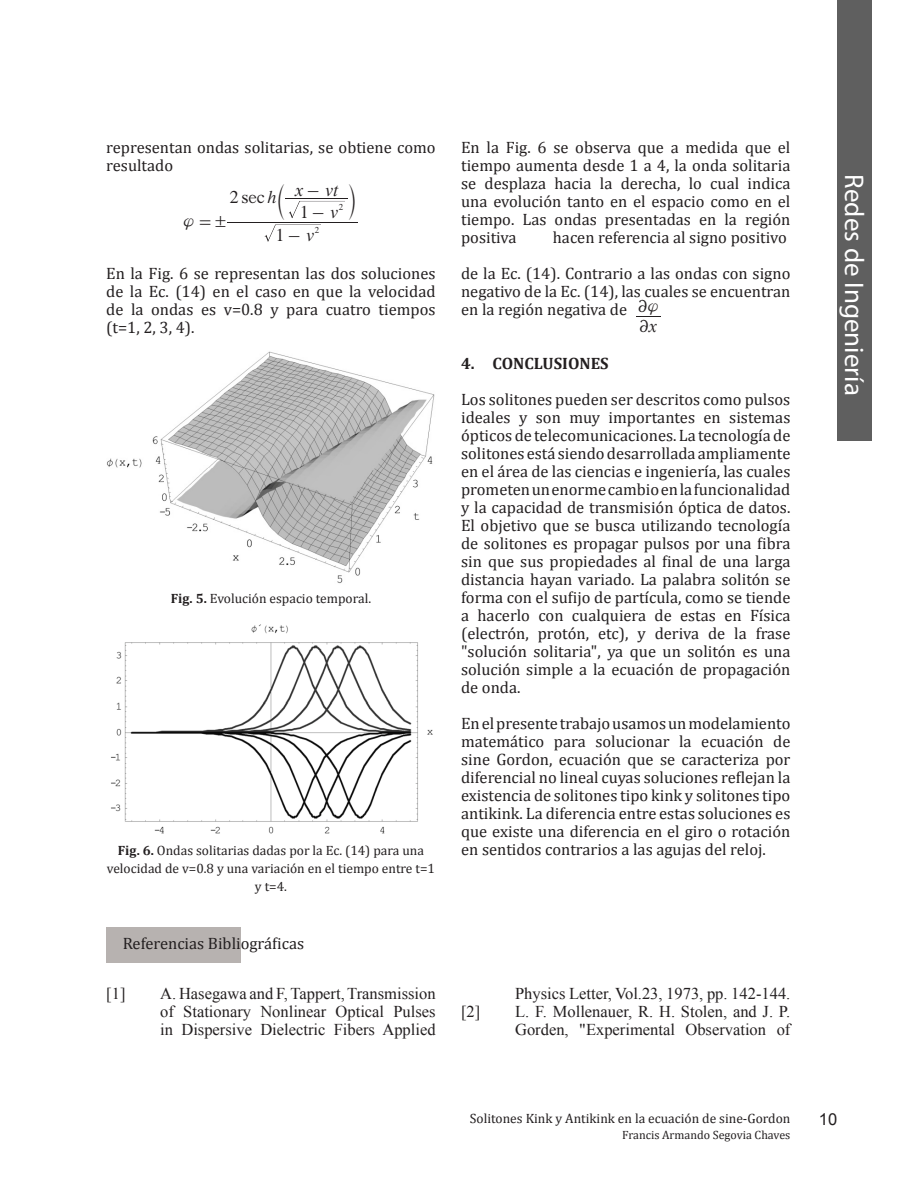
<style>
.page{position:relative;width:918px;height:1188px;background:#fff}
.page>*{position:absolute;margin:0;border:0;box-sizing:border-box;transform-origin:0 0}
.t1{font:27px "Myriad Pro";color:#fff}
.t2{font:18px/38.2px "MM Times Roman";color:#231f20}
.t3{font:18px "MM Etc";color:#231f20}
.t4{font:italic 18px "MM Times";color:#231f20}
.t5{font:italic 18px "M Ma Greek";color:#231f20}
.t6{font:17.55px "MM Variable A";color:#231f20}
.R_Ingeniería_Artícul{font:16.5px/18px "Cambria";color:#231f20;text-align:justify}
.R_Ingeniería__1__Num{font:16.5px/18px "Times New Roman";color:#231f20;text-align:justify}
.Sin_alineación{font:16.5px "Cambria";color:#231f20}
.R_Ingeniería_1__Nume{font:700 16.5px "Cambria";color:#231f20}
.t7{font:16.5px "Arial";color:#231f20}
.R_Ingeniería_Nombre{font:13.5px/18px "Cambria";color:#231f20;text-align:center}
.Sin_alineación-2{font:13.5px "Cambria";color:#231f20}
.Sin_alineación-3{font:12px "Cambria";color:#231f20}
.t8{font:9px "MM Times Roman";color:#231f20}
.s1{font-family:"MM Times";font-style:italic}
.s2{font-family:"MM Times Roman";font-style:normal}
.s3{font-family:"MM Binary";font-style:normal}
.s4{font-weight:700}
.s5{font-family:"M Ma Greek";font-style:italic}
</style>
<div class="page">
<svg style="left:264px;top:224px;width:57px;height:18px"></svg>
<svg style="left:289px;top:201px;width:56px;height:17px"></svg>
<hr style="left:286px;top:199px;width:62px;height:1px;background:#231f20">
<hr style="left:227px;top:222px;width:131px;height:1px;background:#231f20">
<img style="left:106px;top:351px;width:329px;height:233px">
<img style="left:111px;top:624px;width:322px;height:210px">
<svg style="left:636px;top:316px;width:25px;height:1px"></svg>
<div style="left:837px;top:0;width:34px;height:441px;background:#5f5f5f"></div>
<div style="left:106px;top:927px;width:134px;height:36px;background:#b7b2b0"></div>
<p class="R_Ingeniería_Artícul" style="left:106px;top:138px;width:331px">representan ondas solitarias, se obtiene como resultado</p>
<p class="t2" style="left:300px;top:193px;width:40px">1-<span class="s1">v</span></p>
<p class="t6" style="left:277px;top:191px;width:9px">c</p>
<p class="t6" style="left:349px;top:191px;width:9px">m</p>
<p class="t4" style="left:295px;top:181px;width:44px">x vt</p>
<p class="t2" style="left:307px;top:172px;width:14px">-</p>
<p class="t2" style="left:276px;top:179px;width:40px;text-indent:-47px">2sec<span class="s1">h<br></span>1- <span class="s1">v</span></p>
<p class="t8" style="left:339px;top:203px;width:6px">2</p>
<p class="t5" style="left:183px;top:211px;width:45px">{<span class="s2">=</span><span class="s3">!</span></p>
<p class="t8" style="left:314px;top:226px;width:6px">2</p>
<p class="R_Ingeniería_Artícul" style="left:106px;top:264px;width:331px">En la Fig. 6 se representan las dos soluciones de la Ec. (14) en el caso en que la velocidad de la ondas es v=0.8 y para cuatro tiempos (t=1, 2, 3, 4).</p>
<p class="R_Ingeniería_Nombre" style="left:171px;top:589px;width:202px"><span class="s4">Fig. 5.</span> Evolución espacio temporal.</p>
<p class="R_Ingeniería_Nombre" style="left:107px;top:841px;width:330px"><span class="s4">Fig. 6.</span> Ondas solitarias dadas por la Ec. (14) para una velocidad de v=0.8 y una variación en el tiempo entre t=1 y t=4.</p>
<p class="R_Ingeniería_Artícul" style="left:461px;top:138px;width:331px">En la Fig. 6 se observa que a medida que el tiempo aumenta desde 1 a 4, la onda solitaria se desplaza hacia la derecha, lo cual indica una evolución tanto en el espacio como en el tiempo. Las ondas presentadas en la región positiva</p>
<p class="R_Ingeniería_Artícul" style="left:553px;top:228px;width:236px">hacen referencia al signo positivo</p>
<p class="R_Ingeniería_Artícul" style="left:461px;top:264px;width:331px">de la Ec. (14). Contrario a las ondas con signo negativo de la Ec. (14), las cuales se encuentran en la región negativa de</p>
<p class="t3" style="left:640px;top:317px;width:19px">2<span class="s1">x</span></p>
<p class="t3" style="left:638px;top:297px;width:22px">2<span class="s5">{</span></p>
<p class="R_Ingeniería_1__Nume" style="left:461px;top:352px;width:149px">4. CONCLUSIONES</p>
<p class="R_Ingeniería_Artícul" style="left:461px;top:390px;width:331px">Los solitones pueden ser descritos como pulsos ideales y son muy importantes en sistemas ópticos de telecomunicaciones. La tecnología de solitones está siendo desarrollada ampliamente en el área de las ciencias e ingeniería, las cuales prometen un enorme cambio en la funcionalidad y la capacidad de transmisión óptica de datos.<br>El objetivo que se busca utilizando tecnología de solitones es propagar pulsos por una fibra sin que sus propiedades al final de una larga distancia hayan variado. La palabra solitón se forma con el sufijo de partícula, como se tiende a hacerlo con cualquiera de estas en Física (electrón, protón, etc), y deriva de la frase "solución solitaria", ya que un solitón es una solución simple a la ecuación de propagación de onda.</p>
<p class="R_Ingeniería_Artícul" style="left:461px;top:714px;width:331px">En el presente trabajo usamos un modelamiento matemático para solucionar la ecuación de sine Gordon, ecuación que se caracteriza por diferencial no lineal cuyas soluciones reflejan la existencia de solitones tipo kink y solitones tipo antikink. La diferencia entre estas soluciones es que existe una diferencia en el giro o rotación en sentidos contrarios a las agujas del reloj.</p>
<p class="Sin_alineación" style="left:123px;top:933px;width:183px">Referencias Bibliográficas</p>
<p class="R_Ingeniería__1__Num" style="left:106px;top:984px;width:21px">[1]</p>
<p class="R_Ingeniería__1__Num" style="left:160px;top:984px;width:277px">A. Hasegawa and F, Tappert, Transmission of Stationary Nonlinear Optical Pulses in Dispersive Dielectric Fibers Applied</p>
<p class="R_Ingeniería__1__Num" style="left:515px;top:984px;width:277px">Physics Letter, Vol.23, 1973, pp. 142-144.</p>
<p class="R_Ingeniería__1__Num" style="left:461px;top:1002px;width:21px">[2]</p>
<p class="R_Ingeniería__1__Num" style="left:515px;top:1002px;width:277px">L. F. Mollenauer, R. H. Stolen, and J. P.<br>Gorden, "Experimental Observation of</p>
<p class="t1" style="left:871px;top:174px;width:223px;rotate:90deg">Redes de Ingeniería</p>
<p class="Sin_alineación-2" style="left:470px;top:1110px;width:322px">Solitones Kink y Antikink en la ecuación de sine-Gordon</p>
<p class="Sin_alineación-3" style="left:622px;top:1128px;width:170px">Francis Armando Segovia Chaves</p>
<p class="t7" style="left:819px;top:1108px;width:20px">10</p>
</div>
